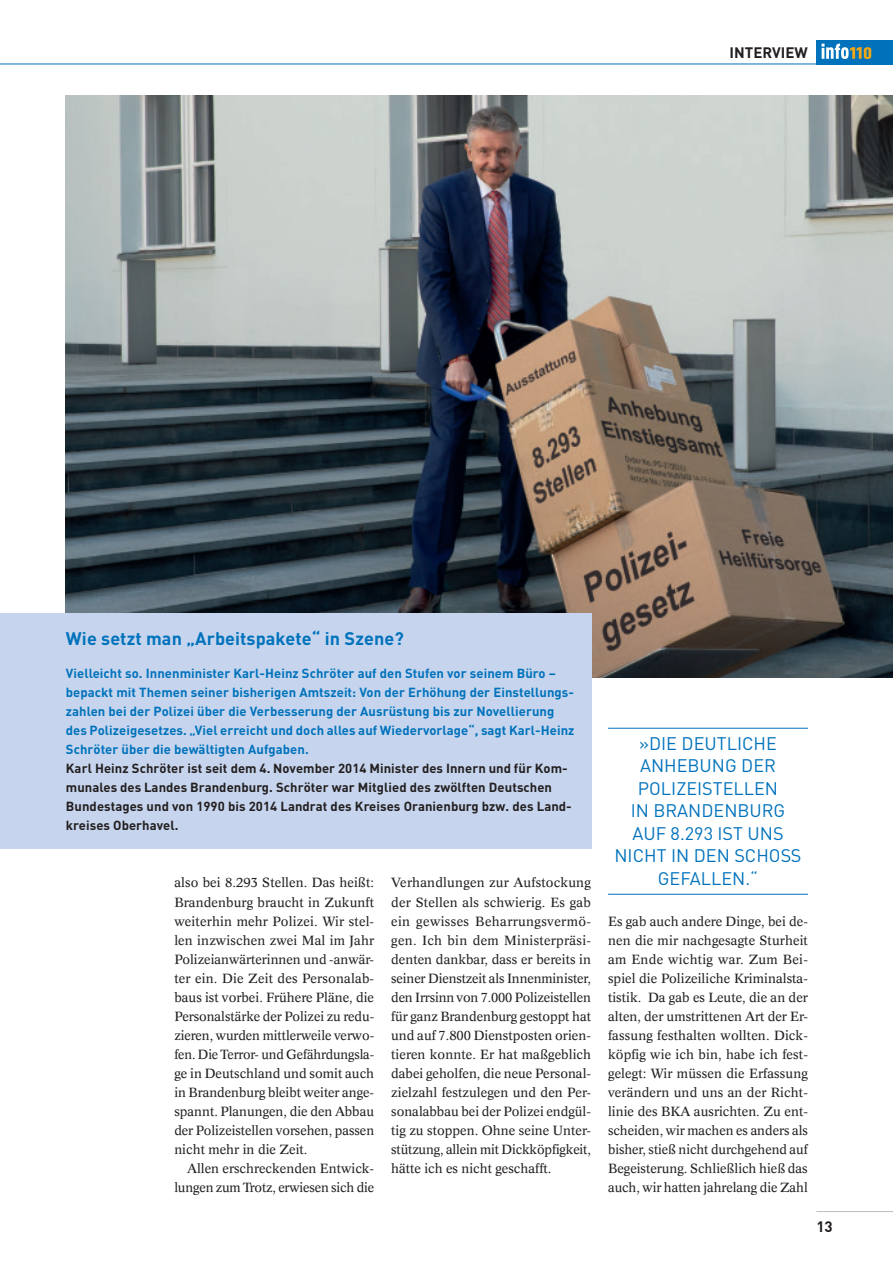
<style>
.page{position:relative;width:893px;height:1263px;background:#fff}
.page>*{position:absolute;margin:0;border:0;box-sizing:border-box;transform-origin:0 0}
.Einschübe{font:18px/22.5px "DIN";color:#0072bc;text-align:center}
.DIN_Bildunterschrift{font:700 18px "DIN";letter-spacing:.005em;color:#0072bc}
._42_Pagina_rechtsbün{font:700 15px "DIN";color:#231f20}
._8_7_Concorde_reg_oh{font:13.05px/19px "Concorde";letter-spacing:-.005em;color:#231f20;text-align:justify}
._8_7_Concorde_reg_bl{font:13.05px/19px "Concorde";letter-spacing:-.01em;color:#231f20;text-align:right}
.DIN_Bildunterschrift-2{font:700 13.05px/19px "DIN";letter-spacing:.005em;color:#0072bc}
.DIN_Bildunterschrift-3{font:700 13.05px/19px "DIN";letter-spacing:.005em;color:#231f20}
</style>
<div class="page">
<hr style="left:0;top:64px;width:893px;height:1px;background:#0072bc">
<div style="left:816px;top:40px;width:77px;height:24px;background:#0072bc"></div>
<svg style="left:821px;top:44px;width:50px;height:15px"></svg>
<hr style="left:816px;top:1211px;width:77px;height:1px;background:#bcbdc0">
<img style="left:66px;top:96px;width:827px;height:582px">
<div style="left:0;top:614px;width:591px;height:235px;background:#c6d5ed"></div>
<hr style="left:608px;top:728px;width:200px;height:1px;background:#0072bc">
<hr style="left:608px;top:894px;width:200px;height:1px;background:#0072bc">
<p class="_42_Pagina_rechtsbün" style="left:730px;top:43px;width:80px">INTERVIEW</p>
<p class="DIN_Bildunterschrift" style="left:66px;top:627px;width:339px">Wie setzt man „Arbeitspakete“ in Szene?</p>
<p class="DIN_Bildunterschrift-2" style="left:66px;top:663px;width:510px">Vielleicht so. Innenminister Karl-Heinz Schröter auf den Stufen vor seinem Büro – bepackt mit Themen seiner bisherigen Amtszeit: Von der Erhöhung der Einstellungs&shy;zahlen bei der Polizei über die Verbesserung der Ausrüstung bis zur Novellierung des Polizeigesetzes. „Viel erreicht und doch alles auf Wiedervorlage“, sagt Karl-Heinz Schröter über die bewältigten Aufgaben.</p>
<p class="DIN_Bildunterschrift-3" style="left:66px;top:758px;width:507px">Karl Heinz Schröter ist seit dem 4. November 2014 Minister des Innern und für Kom&shy;munales des Landes Brandenburg. Schröter war Mitglied des zwölften Deutschen Bundestages und von 1990 bis 2014 Landrat des Kreises Oranienburg bzw. des Land&shy;kreises Oberhavel.</p>
<p class="_8_7_Concorde_reg_oh" style="left:174px;top:873px;width:201px">also bei 8.293 Stellen. Das heißt:<br>Brandenburg braucht in Zukunft weiterhin mehr Polizei. Wir stel&shy;len inzwischen zwei Mal im Jahr Polizeianwärterinnen und -anwär&shy;ter ein. Die Zeit des Personalab&shy;baus ist vorbei. Frühere Pläne, die Personalstärke der Polizei zu redu&shy;zieren, wurden mittlerweile verwo&shy;fen. Die Terror- und Gefährdungsla&shy;ge in Deutschland und somit auch in Brandenburg bleibt weiter ange&shy;spannt. Planungen, die den Abbau der Polizeistellen vorsehen, passen nicht mehr in die Zeit.</p>
<p class="_8_7_Concorde_reg_bl" style="left:174px;top:1159px;width:201px">Allen erschreckenden Entwick&shy;lungen zum Trotz, erwiesen sich die</p>
<p class="_8_7_Concorde_reg_bl" style="left:391px;top:873px;width:201px;text-align:justify">Verhandlungen zur Aufstockung der Stellen als schwierig. Es gab ein gewisses Beharrungsvermö&shy;gen. Ich bin dem Ministerpräsi&shy;denten dankbar, dass er bereits in seiner Dienstzeit als Innenminister, den Irrsinn von 7.000 Polizeistellen für ganz Brandenburg gestoppt hat und auf 7.800 Dienstposten orien&shy;tieren konnte. Er hat maßgeblich dabei geholfen, die neue Personal&shy;zielzahl festzulegen und den Per&shy;sonalabbau bei der Polizei endgül&shy;tig zu stoppen. Ohne seine Unter&shy;stützung, allein mit Dickköpfigkeit, hätte ich es nicht geschafft.</p>
<p class="Einschübe" style="left:614px;top:732px;width:189px">»DIE DEUTLICHE<br>ANHEBUNG DER<br>POLIZEISTELLEN<br>IN BRANDENBURG<br>AUF 8.293 IST UNS<br>NICHT IN DEN SCHOSS<br>GEFALLEN.“</p>
<p class="_8_7_Concorde_reg_oh" style="left:608px;top:911px;width:201px">Es gab auch andere Dinge, bei de&shy;nen die mir nachgesagte Sturheit am Ende wichtig war. Zum Bei&shy;spiel die Polizeiliche Kriminalsta&shy;tistik. Da gab es Leute, die an der alten, der umstrittenen Art der Er&shy;fassung festhalten wollten. Dick&shy;köpfig wie ich bin, habe ich fest&shy;gelegt: Wir müssen die Erfassung verändern und uns an der Richt&shy;linie des BKA ausrichten. Zu ent&shy;scheiden, wir machen es anders als bisher, stieß nicht durchgehend auf Begeisterung. Schließlich hieß das auch, wir hatten jahrelang die Zahl</p>
<p class="_42_Pagina_rechtsbün" style="left:816px;top:1217px;width:18px">13</p>
</div>
